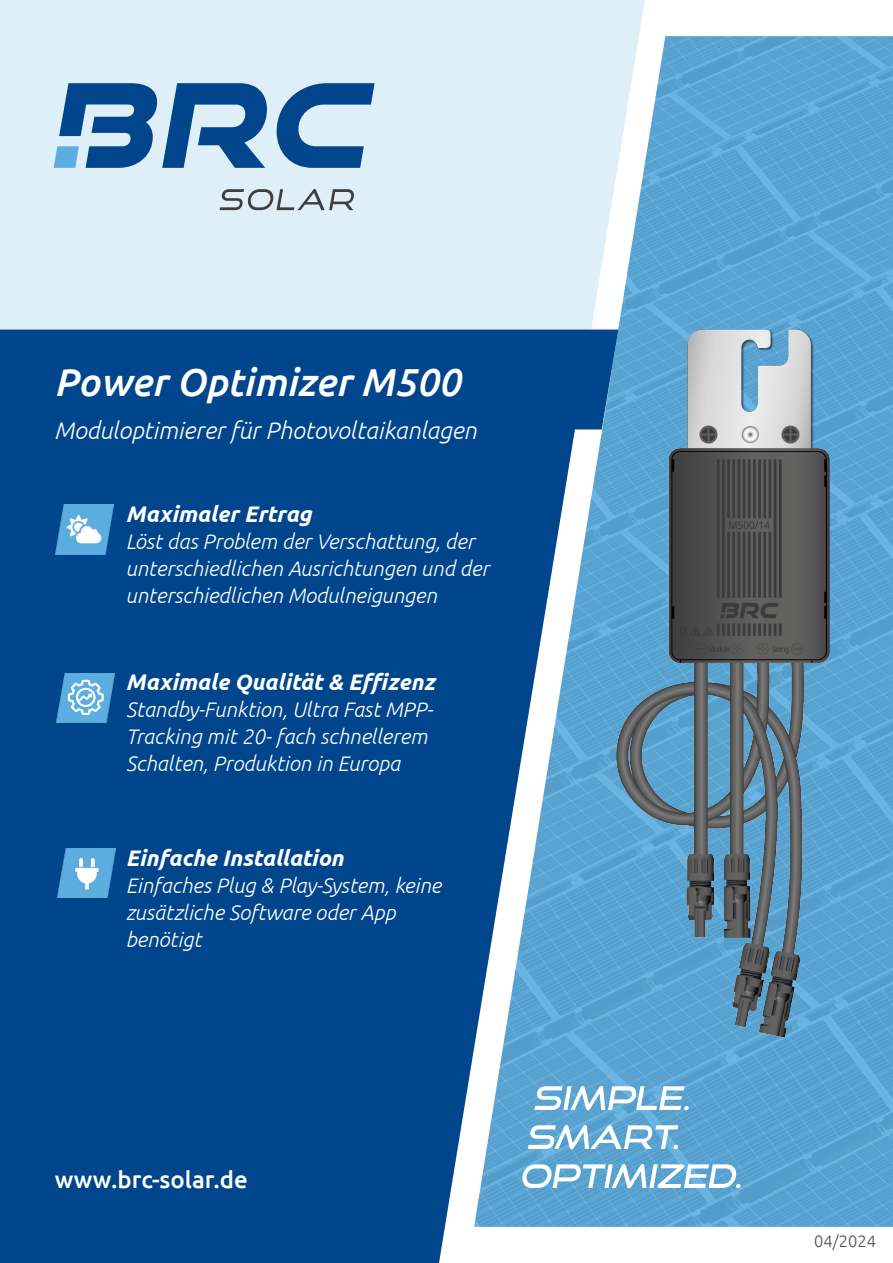
<style>
.page{position:relative;width:893px;height:1263px;background:#fff}
.page>*{position:absolute;margin:0;border:0;box-sizing:border-box;transform-origin:0 0}
.t1{font:italic 500 39px "Ubuntu";color:#fff}
.t2{font:italic 300 24px "Ubuntu";color:#fff}
.t3{font:500 24px "Ubuntu";color:#fff}
.t4{font:italic 700 22.5px "Ubuntu";color:#fff}
.t5{font:italic 300 21px/27px "Ubuntu";color:#fff}
.t6{font:300 16.5px "Ubuntu";color:#4b4e4e}
</style>
<div class="page">
<div style="left:0;top:0;width:645px;height:330px;background:#dfeff8"></div>
<div style="left:0;top:429px;width:474px;height:834px;background:#01468c"></div>
<img style="left:474px;top:36px;width:419px;height:1191px">
<svg style="left:277px;top:83px;width:98px;height:85px;background:#6e99c1"></svg>
<svg style="left:54px;top:83px;width:213px;height:85px;background:#598ab8"></svg>
<svg style="left:220px;top:189px;width:134px;height:21px;background:#afbac1"></svg>
<div style="left:0;top:330px;width:600px;height:99px;background:#01468c"></div>
<img style="left:56px;top:505px;width:58px;height:49px">
<img style="left:57px;top:673px;width:58px;height:49px">
<img style="left:58px;top:848px;width:57px;height:49px">
<svg style="left:534px;top:1086px;width:155px;height:24px"></svg>
<svg style="left:528px;top:1125px;width:150px;height:24px"></svg>
<svg style="left:522px;top:1164px;width:218px;height:24px"></svg>
<img style="left:600px;top:272px;width:274px;height:781px">
<div style="left:68px;top:679px;width:37px;height:37px;background:#5daee0"></div>
<svg style="left:67px;top:679px;width:37px;height:36px"></svg>
<p class="t1" style="left:54px;top:358px;width:408px">Power Optimizer M500</p>
<p class="t2" style="left:54px;top:416px;width:424px">Moduloptimierer für Photovoltaikanlagen</p>
<p class="t4" style="left:126px;top:501px;width:187px">Maximaler Ertrag</p>
<p class="t5" style="left:126px;top:528px;width:365px">Löst das Problem der Verschattung, der unterschiedlichen Ausrichtungen und der unterschiedlichen Modulneigungen</p>
<p class="t4" style="left:126px;top:668px;width:311px">Maximale Qualität &amp; Effizenz</p>
<p class="t5" style="left:126px;top:695px;width:309px">Standby-Funktion, Ultra Fast MPP-<br>Tracking mit 20- fach schnellerem<br>Schalten, Produktion in Europa</p>
<p class="t4" style="left:126px;top:844px;width:219px">Einfache Installation</p>
<p class="t5" style="left:126px;top:871px;width:317px">Einfaches Plug &amp; Play-System, keine zusätzliche Software oder App</p>
<p class="t5" style="left:126px;top:925px;width:77px">benötigt</p>
<p class="t3" style="left:55px;top:1164px;width:194px">www.brc-solar.de</p>
<p class="t6" style="left:814px;top:1231px;width:63px">04/2024</p>
</div>
